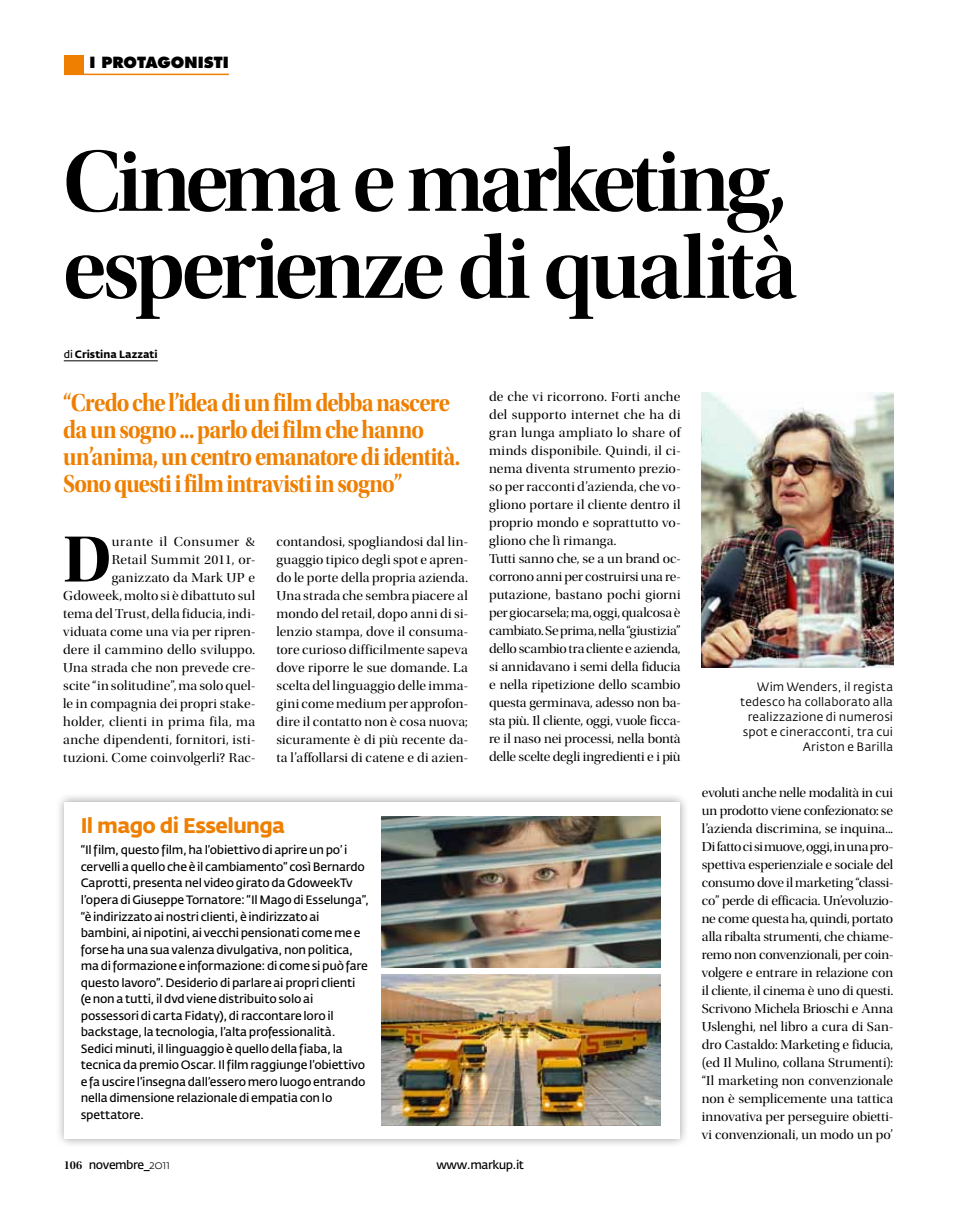
<style>
.page{position:relative;width:957px;height:1212px;background:#fff}
.page>*{position:absolute;margin:0;border:0;box-sizing:border-box;transform-origin:0 0}
.t1{font:90px/87px "Utopia Std Semibold Disp";letter-spacing:-.04em;color:#000}
.t2{font:68.1px "Utopia Std Bold Disp";color:#000}
.t3{font:25.5px/27px "Utopia Std Bold Disp";letter-spacing:-.035em;color:#ee7f00;scale:.9 1}
.t4{font:700 21px "Fedra Sans Std";letter-spacing:-.035em;color:#ee7f00}
.t5{font:800 15px "Futura Std";color:#000}
.t6{font:13.5px/18px "Utopia Std Disp";letter-spacing:.01em;color:#000;text-align:justify;scale:1.05 1}
.t7{font:600 12px/16.5px "Fedra Sans Std";letter-spacing:-.02em;color:#000}
.t8{font:12px/15px "Fedra Sans Std";letter-spacing:.01em;color:#000;text-align:right}
.t9{font:600 12px "Fedra Sans Std";letter-spacing:-.04em;color:#000}
.t10{font:700 10.5px "Fedra Sans Std";color:#000}
.s1{font-weight:600}
.s2{font-family:"Utopia Std Semibold Disp";font-weight:400}
.s3{font-weight:300}
</style>
<div class="page">
<hr style="left:64px;top:74px;width:165px;height:1px;background:#ee7f00">
<div style="left:64px;top:56px;width:19px;height:19px;background:#ee7f00"></div>
<div style="left:55px;top:792px;width:634px;height:356px;background:#000;opacity:.4"></div>
<div style="left:65px;top:802px;width:615px;height:337px;background:#fff"></div>
<hr style="left:64px;top:361px;width:94px;height:1px;background:#000">
<img style="left:702px;top:392px;width:191px;height:275px">
<img style="left:381px;top:816px;width:279px;height:152px">
<img style="left:381px;top:974px;width:279px;height:151px">
<p class="t5" style="left:89px;top:53px;width:139px">i PROTAGONISTI</p>
<h1 class="t1" style="left:63px;top:139px;width:736px">Cinema e marketing, esperienze di qualità</h1>
<p class="t10" style="left:64px;top:348px;width:95px"><span class="s1">di</span> Cristina Lazzati</p>
<h3 class="t3" style="left:63px;top:389px;width:442px">“Credo che l’idea di un film debba nascere da un sogno ... parlo dei film che hanno un’anima, un centro emanatore di identità.<br>Sono questi i film intravisti in sogno”</h3>
<p class="t6" style="left:63px;top:532px;width:184px;text-align:right">urante il Consumer &amp;<br>Retail Summit 2011, or&shy;ganizzato da Mark UP e<br>Gdoweek, molto si è dibattuto sul tema del Trust, della fiducia, indi&shy;viduata come una via per ripren&shy;dere il cammino dello sviluppo.<br>Una strada che non prevede cre&shy;scite “in solitudine”, ma solo quel&shy;le in compagnia dei propri stake&shy;holder, clienti in prima fila, ma anche dipendenti, fornitori, isti&shy;tuzioni. Come coinvolgerli? Rac-</p>
<h2 class="t2" style="left:63px;top:521px;width:50px">D</h2>
<p class="t6" style="left:276px;top:532px;width:184px">contandosi, spogliandosi dal lin&shy;guaggio tipico degli spot e apren&shy;do le porte della propria azienda.<br>Una strada che sembra piacere al mondo del retail, dopo anni di si&shy;lenzio stampa, dove il consuma&shy;tore curioso difficilmente sapeva dove riporre le sue domande. La scelta del linguaggio delle imma&shy;gini come medium per approfon&shy;dire il contatto non è cosa nuova; sicuramente è di più recente da&shy;ta l’affollarsi di catene e di azien-</p>
<h3 class="t4" style="left:81px;top:812px;width:206px">Il mago di Esselunga</h3>
<p class="t7" style="left:81px;top:842px;width:290px">“Il film, questo film, ha l’obiettivo di aprire un po’ i cervelli a quello che è il cambiamento” così Bernardo Caprotti, presenta nel video girato da GdoweekTv l’opera di Giuseppe Tornatore: “Il Mago di Esselunga”, “è indirizzato ai nostri clienti, è indirizzato ai bambini, ai nipotini, ai vecchi pensionati come me e forse ha una sua valenza divulgativa, non politica, ma di formazione e informazione: di come si può fare questo lavoro”. Desiderio di parlare ai propri clienti<br>(e non a tutti, il dvd viene distribuito solo ai possessori di carta Fidaty), di raccontare loro il backstage, la tecnologia, l’alta professionalità.<br>Sedici minuti, il linguaggio è quello della fiaba, la tecnica da premio Oscar. Il film raggiunge l’obiettivo e fa uscire l’insegna dall’essero mero luogo entrando nella dimensione relazionale di empatia con lo spettatore.</p>
<p class="t6" style="left:489px;top:388px;width:184px;text-align:left">de che vi ricorrono. Forti anche del supporto internet che ha di gran lunga ampliato lo share of minds disponibile. Quindi, il ci&shy;nema diventa strumento prezio&shy;so per racconti d’azienda, che vo&shy;gliono portare il cliente dentro il proprio mondo e soprattutto vo&shy;gliono che lì rimanga.<br>Tutti sanno che, se a un brand oc&shy;corrono anni per costruirsi una re&shy;putazione, bastano pochi giorni per giocarsela; ma, oggi, qualcosa è cambiato. Se prima, nella “giustizia” dello scambio tra cliente e azienda, si annidavano i semi della fiducia e nella ripetizione dello scambio questa germinava, adesso non ba&shy;sta più. Il cliente, oggi, vuole ficca&shy;re il naso nei processi, nella bontà delle scelte degli ingredienti e i più</p>
<p class="t9" style="left:64px;top:1157px;width:108px"><span class="s2">106</span> novembre_<span class="s3">2011</span></p>
<p class="t9" style="left:436px;top:1157px;width:89px">www.markup.it</p>
<p class="t8" style="left:740px;top:679px;width:154px">Wim Wenders, il regista tedesco ha collaborato alla realizzazione di numerosi spot e cineracconti, tra cui<br>Ariston e Barilla</p>
<p class="t6" style="left:702px;top:784px;width:184px">evoluti anche nelle modalità in cui un prodotto viene confezionato: se l’azienda discrimina, se inquina...<br>Di fatto ci si muove, oggi, in una pro&shy;spettiva esperienziale e sociale del consumo dove il marketing “classi&shy;co” perde di efficacia. Un’evoluzio&shy;ne come questa ha, quindi, portato alla ribalta strumenti, che chiame&shy;remo non convenzionali, per coin&shy;volgere e entrare in relazione con il cliente, il cinema è uno di questi.<br>Scrivono Michela Brioschi e Anna Uslenghi, nel libro a cura di San&shy;dro Castaldo: Marketing e fiducia, (ed Il Mulino, collana Strumenti): “Il marketing non convenzionale non è semplicemente una tattica innovativa per perseguire obietti&shy;vi convenzionali, un modo un po’</p>
</div>
